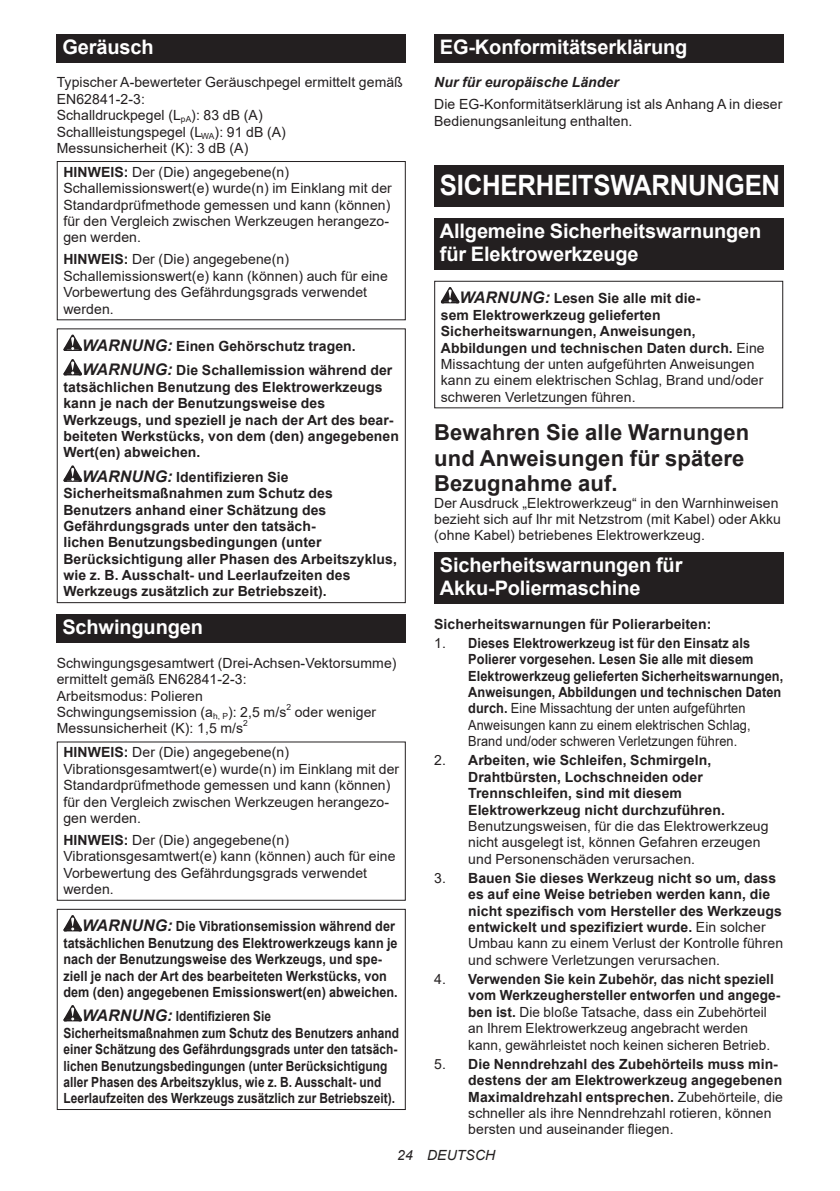
<style>
.page{position:relative;width:840px;height:1191px;background:#fff}
.page>*{position:absolute;margin:0;border:0;box-sizing:border-box;transform-origin:0 0}
.t1{font:700 28px "Arial";letter-spacing:-.01em;color:#fff;scale:.92 1}
.t2{font:700 22px/25.8px "Arial";letter-spacing:.005em;color:#231f20}
.t3{font:700 20px/23.4px "Arial";letter-spacing:-.01em;color:#fff}
.t4{font:14px/16.4px "Arial";letter-spacing:.005em;color:#231f20}
.t5{font:700 14px/16.4px "Arial";letter-spacing:.005em;color:#231f20}
.t6{font:700 14px/16.4px "Arial";letter-spacing:.005em;color:#231f20;scale:.91 1}
.t7{font:700 14px/16.4px "Arial";letter-spacing:.005em;color:#231f20;scale:.85 1}
.t8{font:700 14px/16.4px "Arial";letter-spacing:.005em;color:#231f20;scale:.9 1}
.t9{font:italic 700 14px "Arial";letter-spacing:.005em;color:#231f20}
.t10{font:italic 14px "Arial";letter-spacing:.005em;color:#231f20}
.t11{font:8.4px "Arial";color:#231f20}
.s1{font-weight:700}
.s2{font-style:italic;font-size:16px}
.s3{font-weight:400}
</style>
<div class="page">
<div style="left:57px;top:34px;width:348px;height:29px;background:#231f20"></div>
<div style="left:57px;top:161px;width:348px;height:159px;border:1px solid #231f20"></div>
<svg style="left:63px;top:334px;width:19px;height:17px"></svg>
<svg style="left:63px;top:359px;width:19px;height:16px"></svg>
<svg style="left:63px;top:465px;width:19px;height:17px"></svg>
<div style="left:57px;top:328px;width:348px;height:275px;border:1px solid #231f20"></div>
<div style="left:57px;top:614px;width:348px;height:29px;background:#231f20"></div>
<svg style="left:63px;top:915px;width:19px;height:16px"></svg>
<svg style="left:63px;top:1005px;width:19px;height:16px"></svg>
<div style="left:57px;top:908px;width:348px;height:202px;border:1px solid #231f20"></div>
<div style="left:434px;top:34px;width:348px;height:29px;background:#231f20"></div>
<div style="left:434px;top:166px;width:348px;height:41px;background:#231f20"></div>
<div style="left:434px;top:218px;width:348px;height:52px;background:#231f20"></div>
<svg style="left:440px;top:287px;width:19px;height:16px"></svg>
<div style="left:434px;top:281px;width:348px;height:127px;border:1px solid #231f20"></div>
<div style="left:434px;top:552px;width:348px;height:51px;background:#231f20"></div>
<h3 class="t3" style="left:62px;top:36px;width:93px">Geräusch</h3>
<p class="t4" style="left:57px;top:74px;width:347px">Typischer A-bewerteter Geräuschpegel ermittelt gemäß EN62841-2-3:<br>Schalldruckpegel (L<sub>pA</sub>): 83 dB (A)<br>Schallleistungspegel (L<sub>WA</sub>): 91 dB (A)<br>Messunsicherheit (K): 3 dB (A)</p>
<p class="t4" style="left:63px;top:164px;width:330px"><span class="s1">HINWEIS:</span> Der (Die) angegebene(n)<br>Schallemissionswert(e) wurde(n) im Einklang mit der Standardprüfmethode gemessen und kann (können) für den Vergleich zwischen Werkzeugen herangezo&shy;gen werden.</p>
<p class="t4" style="left:63px;top:251px;width:326px"><span class="s1">HINWEIS:</span> Der (Die) angegebene(n)<br>Schallemissionswert(e) kann (können) auch für eine Vorbewertung des Gefährdungsgrads verwendet werden.</p>
<p class="t5" style="left:82px;top:334px;width:311px;line-height:24.4px"><span class="s2">WARNUNG:</span> Einen Gehörschutz tragen.<br><span class="s2">WARNUNG:</span> Die Schallemission während der</p>
<p class="t5" style="left:63px;top:379px;width:337px">tatsächlichen Benutzung des Elektrowerkzeugs kann je nach der Benutzungsweise des Werkzeugs, und speziell je nach der Art des bear&shy;beiteten Werkstücks, von dem (den) angegebenen Wert(en) abweichen.</p>
<p class="t5" style="left:63px;top:469px;width:335px;text-indent:19px"><span class="s2">WARNUNG:</span> Identifizieren Sie Sicherheitsmaßnahmen zum Schutz des Benutzers anhand einer Schätzung des Gefährdungsgrads unter den tatsäch-<br>lichen Benutzungsbedingungen (unter Berücksichtigung aller Phasen des Arbeitszyklus, wie z. B. Ausschalt- und Leerlaufzeiten des Werkzeugs zusätzlich zur Betriebszeit).</p>
<h3 class="t3" style="left:62px;top:616px;width:142px">Schwingungen</h3>
<p class="t4" style="left:57px;top:654px;width:341px">Schwingungsgesamtwert (Drei-Achsen-Vektorsumme) ermittelt gemäß EN62841-2-3:<br>Arbeitsmodus: Polieren<br>Schwingungsemission (a<sub>h,</sub> <sub>P</sub>): 2,5 m/s</p>
<p class="t11" style="left:286px;top:701px;width:6px">2</p>
<p class="t4" style="left:294px;top:704px;width:83px">oder weniger</p>
<p class="t4" style="left:57px;top:720px;width:188px">Messunsicherheit (K): 1,5 m/s</p>
<p class="t11" style="left:243px;top:717px;width:6px">2</p>
<p class="t4" style="left:63px;top:744px;width:337px"><span class="s1">HINWEIS:</span> Der (Die) angegebene(n)<br>Vibrationsgesamtwert(e) wurde(n) im Einklang mit der Standardprüfmethode gemessen und kann (können) für den Vergleich zwischen Werkzeugen herangezo&shy;gen werden.</p>
<p class="t4" style="left:63px;top:831px;width:333px"><span class="s1">HINWEIS:</span> Der (Die) angegebene(n)<br>Vibrationsgesamtwert(e) kann (können) auch für eine Vorbewertung des Gefährdungsgrads verwendet werden.</p>
<p class="t8" style="left:63px;top:918px;width:373px;text-indent:19px"><span class="s2">WARNUNG:</span> Die Vibrationsemission während der tatsächlichen Benutzung des Elektrowerkzeugs kann je nach der Benutzungsweise des Werkzeugs, und spe&shy;ziell je nach der Art des bearbeiteten Werkstücks, von dem (den) angegebenen Emissionswert(en) abweichen.</p>
<p class="t7" style="left:63px;top:1008px;width:396px;text-indent:19px"><span class="s2">WARNUNG:</span> Identifizieren Sie Sicherheitsmaßnahmen zum Schutz des Benutzers anhand einer Schätzung des Gefährdungsgrads unter den tatsäch&shy;lichen Benutzungsbedingungen (unter Berücksichtigung aller Phasen des Arbeitszyklus, wie z. B. Ausschalt- und Leerlaufzeiten des Werkzeugs zusätzlich zur Betriebszeit).</p>
<h3 class="t3" style="left:439px;top:36px;width:249px">EG-Konformitätserklärung</h3>
<p class="t9" style="left:434px;top:73px;width:186px">Nur für europäische Länder</p>
<p class="t4" style="left:434px;top:96px;width:349px">Die EG-Konformitätserklärung ist als Anhang A in dieser<br>Bedienungsanleitung enthalten.</p>
<h1 class="t1" style="left:439px;top:166px;width:371px">SICHERHEITSWARNUNGEN</h1>
<h3 class="t3" style="left:439px;top:219px;width:323px">Allgemeine Sicherheitswarnungen für Elektrowerkzeuge</h3>
<p class="t5" style="left:440px;top:290px;width:325px;text-indent:19px"><span class="s2">WARNUNG:</span> Lesen Sie alle mit die-<br>sem Elektrowerkzeug gelieferten Sicherheitswarnungen, Anweisungen, Abbildungen und technischen Daten durch. <span class="s3">Eine Missachtung der unten aufgeführten Anweisungen kann zu einem elektrischen Schlag, Brand und/oder schweren Verletzungen führen.</span></p>
<h2 class="t2" style="left:434px;top:419px;width:316px">Bewahren Sie alle Warnungen und Anweisungen für spätere<br>Bezugnahme auf.</h2>
<p class="t4" style="left:434px;top:494px;width:348px">Der Ausdruck „Elektrowerkzeug“ in den Warnhinweisen bezieht sich auf Ihr mit Netzstrom (mit Kabel) oder Akku (ohne Kabel) betriebenes Elektrowerkzeug.</p>
<h3 class="t3" style="left:439px;top:553px;width:244px">Sicherheitswarnungen für<br>Akku-Poliermaschine</h3>
<p class="t5" style="left:434px;top:615px;width:278px">Sicherheitswarnungen für Polierarbeiten:</p>
<p class="t6" style="left:468px;top:635px;width:347px;text-indent:-34px"><span class="s3">1.</span> Dieses Elektrowerkzeug ist für den Einsatz als Polierer vorgesehen. Lesen Sie alle mit diesem Elektrowerkzeug gelieferten Sicherheitswarnungen, Anweisungen, Abbildungen und technischen Daten durch. <span class="s3">Eine Missachtung der unten aufgeführten Anweisungen kann zu einem elektrischen Schlag, Brand und/oder schweren Verletzungen führen.</span></p>
<p class="t5" style="left:468px;top:752px;width:258px;text-indent:-34px"><span class="s3">2.</span> Arbeiten, wie Schleifen, Schmirgeln, Drahtbürsten, Lochschneiden oder Trennschleifen, sind mit diesem Elektrowerkzeug nicht durchzuführen.</p>
<p class="t4" style="left:468px;top:817px;width:302px">Benutzungsweisen, für die das Elektrowerkzeug nicht ausgelegt ist, können Gefahren erzeugen und Personenschäden verursachen.</p>
<p class="t5" style="left:468px;top:870px;width:316px;text-indent:-34px"><span class="s3">3.</span> Bauen Sie dieses Werkzeug nicht so um, dass es auf eine Weise betrieben werden kann, die nicht spezifisch vom Hersteller des Werkzeugs entwickelt und spezifiziert wurde. <span class="s3">Ein solcher Umbau kann zu einem Verlust der Kontrolle führen und schwere Verletzungen verursachen.</span></p>
<p class="t4" style="left:468px;top:970px;width:313px;text-indent:-34px">4. <span class="s1">Verwenden Sie kein Zubehör, das nicht speziell vom Werkzeughersteller entworfen und angege&shy;ben ist.</span> Die bloße Tatsache, dass ein Zubehörteil an Ihrem Elektrowerkzeug angebracht werden kann, gewährleistet noch keinen sicheren Betrieb.</p>
<p class="t5" style="left:468px;top:1055px;width:316px;text-indent:-34px"><span class="s3">5.</span> Die Nenndrehzahl des Zubehörteils muss min&shy;destens der am Elektrowerkzeug angegebenen Maximaldrehzahl entsprechen. <span class="s3">Zubehörteile, die schneller als ihre Nenndrehzahl rotieren, können bersten und auseinander fliegen.</span></p>
<p class="t10" style="left:397px;top:1146px;width:99px">24 DEUTSCH</p>
</div>
